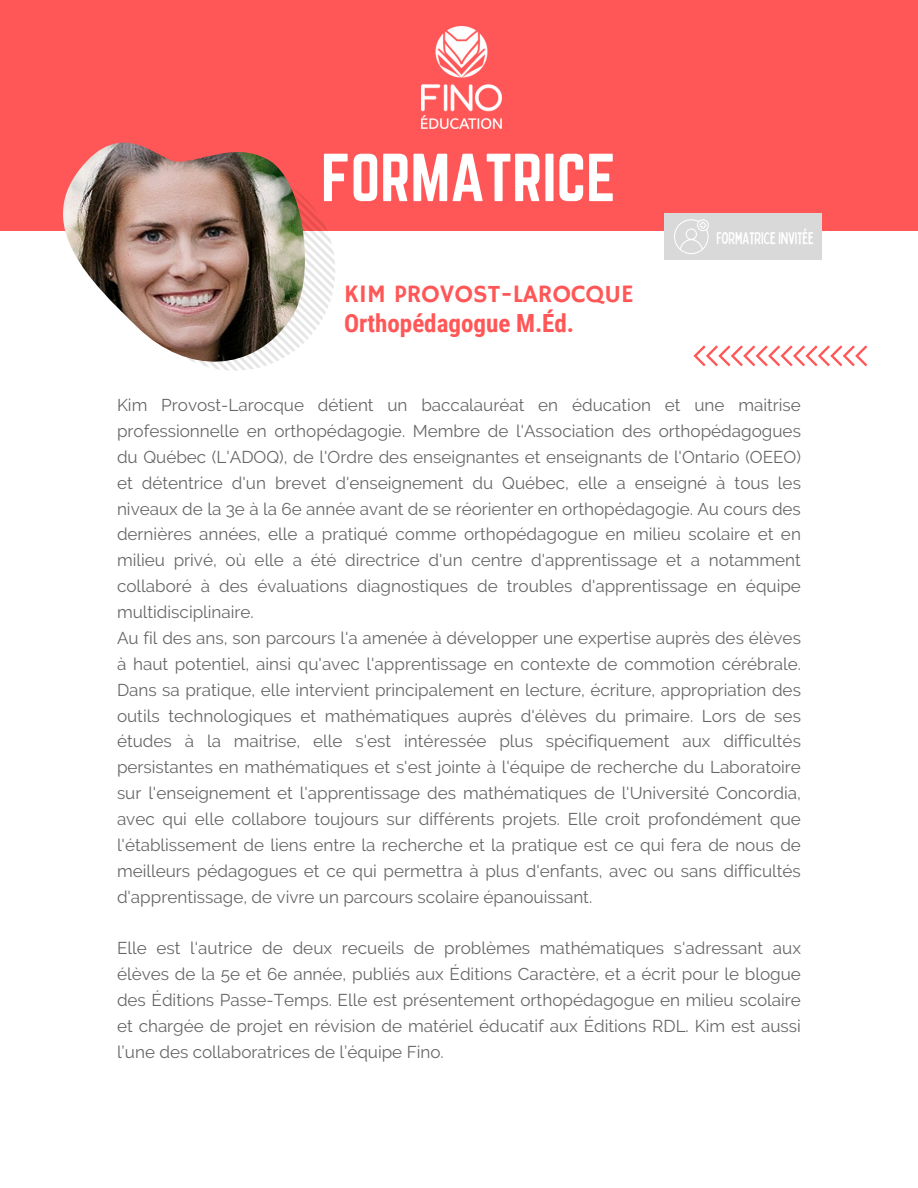
<style>
.page{position:relative;width:918px;height:1188px;background:#fff}
.page>*{position:absolute;margin:0;border:0;box-sizing:border-box;transform-origin:0 0}
.t1{font:59.25px "Norwester";color:#fff}
.t2{font:25.05px "Hammersmith One";color:#ff5757}
.t3{font:700 25.05px "Roboto Condensed";color:#ff5757}
.t4{font:17.1px/25.8px "Raleway";color:#000}
.t5{font:condensed 16.95px "Bobby Jones";color:#fff}
</style>
<div class="page">
<div style="left:0;top:0;width:918px;height:230px;background:#ff5757"></div>
<img style="left:422px;top:26px;width:80px;height:103px">
<img style="left:134px;top:169px;width:201px;height:202px;border-radius:50%">
<div style="left:664px;top:213px;width:158px;height:46px;background:#d9d9d9"></div>
<svg style="left:674px;top:219px;width:35px;height:35px"></svg>
<img style="left:63px;top:143px;width:242px;height:219px">
<svg style="left:693px;top:345px;width:174px;height:21px"></svg>
<p class="t1" style="left:321px;top:142px;width:296px">FORMATRICE</p>
<p class="t2" style="left:344px;top:279px;width:291px">KIM PROVOST-LAROCQUE</p>
<p class="t3" style="left:344px;top:309px;width:232px">Orthopédagogue M.Éd.</p>
<p class="t5" style="left:716px;top:227px;width:99px">FORMATRICEINVITÉE</p>
<p class="t4" style="left:117px;top:392px;width:686px">Kim Provost-Larocque détient un baccalauréat en éducation et une maitrise professionnelle en orthopédagogie. Membre de l'Association des orthopédagogues du Québec (L'ADOQ), de l'Ordre des enseignantes et enseignants de l'Ontario (OEEO) et détentrice d'un brevet d'enseignement du Québec, elle a enseigné à tous les niveaux de la 3e à la 6e année avant de se réorienter en orthopédagogie. Au cours des dernières années, elle a pratiqué comme orthopédagogue en milieu scolaire et en milieu privé, où elle a été directrice d'un centre d'apprentissage et a notamment collaboré à des évaluations diagnostiques de troubles d'apprentissage en équipe multidisciplinaire.<br>Au fil des ans, son parcours l'a amenée à développer une expertise auprès des élèves à haut potentiel, ainsi qu'avec l'apprentissage en contexte de commotion cérébrale.<br>Dans sa pratique, elle intervient principalement en lecture, écriture, appropriation des outils technologiques et mathématiques auprès d'élèves du primaire. Lors de ses études à la maitrise, elle s'est intéressée plus spécifiquement aux difficultés persistantes en mathématiques et s'est jointe à l'équipe de recherche du Laboratoire sur l'enseignement et l'apprentissage des mathématiques de l'Université Concordia, avec qui elle collabore toujours sur différents projets. Elle croit profondément que l'établissement de liens entre la recherche et la pratique est ce qui fera de nous de meilleurs pédagogues et ce qui permettra à plus d'enfants, avec ou sans difficultés d'apprentissage, de vivre un parcours scolaire épanouissant.</p>
<p class="t4" style="left:117px;top:935px;width:685px;text-align:justify">Elle est l'autrice de deux recueils de problèmes mathématiques s'adressant aux élèves de la 5e et 6e année, publiés aux Éditions Caractère, et a écrit pour le blogue des Éditions Passe-Temps. Elle est présentement orthopédagogue en milieu scolaire et chargée de projet en révision de matériel éducatif aux Éditions RDL. Kim est aussi l’une des collaboratrices de l’équipe Fino.</p>
</div>
